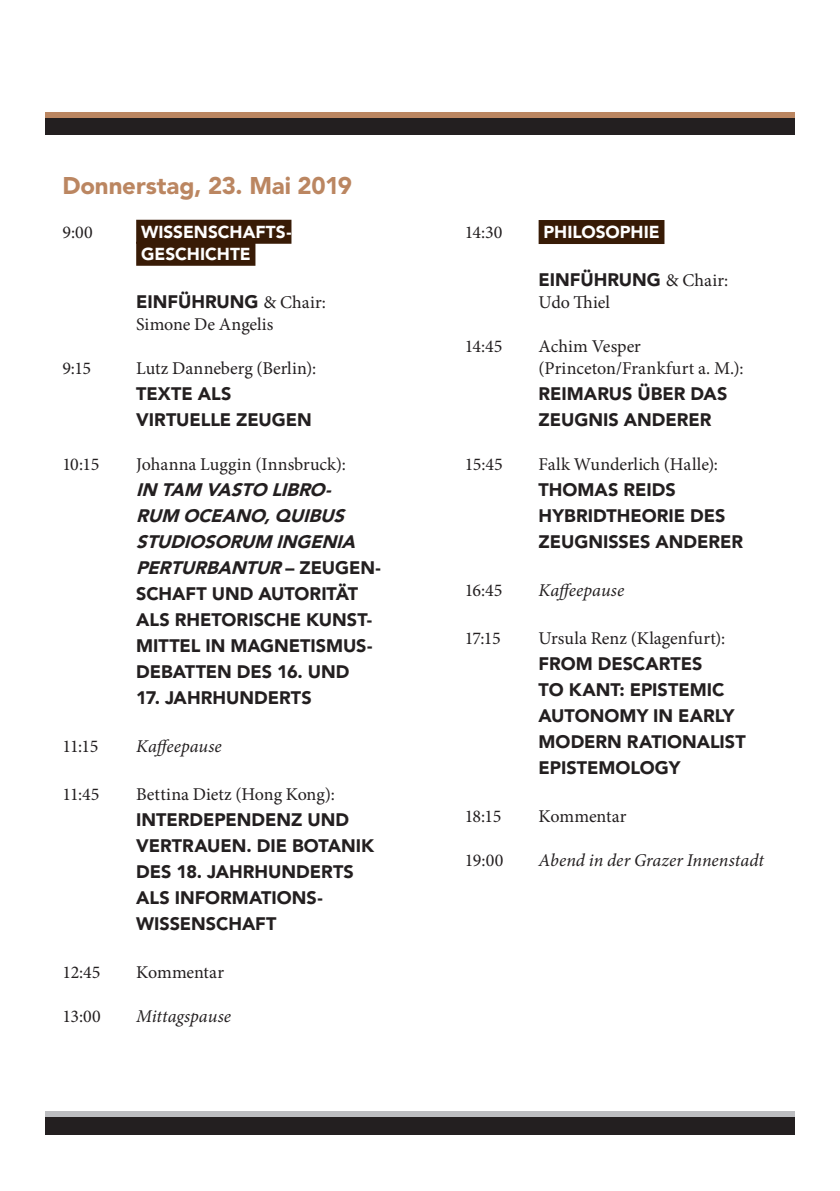
<style>
.page{position:relative;width:840px;height:1191px;background:#fff}
.page>*{position:absolute;margin:0;border:0;box-sizing:border-box;transform-origin:0 0}
.t1{font:900 24px "Avenir LT Std";letter-spacing:-.005em;color:#bb8661}
.t2{font:900 18px/26px "Avenir LT Std";color:#231f20}
.t3{font:18px/22px "Minion Pro";color:#231f20}
.t4{font:italic 18px "Minion Pro";color:#231f20}
.t5{font:900 17.2px/22px "Avenir LT Std";color:#fff}
.s1{font-family:"Minion Pro";font-weight:400}
.s2{font-style:italic}
</style>
<div class="page">
<div style="left:45px;top:1117px;width:749px;height:17px;background:#231f20"></div>
<div style="left:45px;top:1111px;width:749px;height:6px;background:#bcbdc0"></div>
<div style="left:45px;top:117px;width:749px;height:18px;background:#231f20"></div>
<div style="left:45px;top:112px;width:749px;height:5px;background:#bb8661"></div>
<div style="left:136px;top:220px;width:155px;height:24px;background:#381b06"></div>
<div style="left:136px;top:242px;width:119px;height:24px;background:#381b06"></div>
<div style="left:538px;top:220px;width:126px;height:24px;background:#381b06"></div>
<h1 class="t1" style="left:62px;top:171px;width:291px">Donnerstag, 23. Mai 2019</h1>
<p class="t3" style="left:62px;top:221px;width:32px">9:00</p>
<p class="t5" style="left:141px;top:221px;width:152px">WISSENSCHAFTS-<br>GESCHICHTE</p>
<p class="t2" style="left:136px;top:289px;width:191px">EINFÜHRUNG <span class="s1">&amp; Chair:</span></p>
<p class="t3" style="left:136px;top:313px;width:139px">Simone De Angelis</p>
<p class="t3" style="left:62px;top:357px;width:30px">9:15</p>
<p class="t3" style="left:136px;top:357px;width:181px">Lutz Danneberg (Berlin):</p>
<p class="t2" style="left:136px;top:381px;width:177px">TEXTE ALS<br>VIRTUELLE ZEUGEN</p>
<p class="t3" style="left:62px;top:453px;width:38px">10:15</p>
<p class="t3" style="left:136px;top:453px;width:211px">Johanna Luggin (Innsbruck):</p>
<p class="t2" style="left:136px;top:477px;width:246px"><span class="s2">IN TAM VASTO LIBRO-<br>RUM OCEANO,QUIBUS<br>STUDIOSORUM INGENIA<br>PERTURBANTUR</span> – Z E U G E N -<br>SCHAFT UND AUTORITÄT<br>ALS RHETORISCHE KUNST-<br>MITTEL IN MAGNETISMUS-<br>DEBATTEN DES 16. UND</p>
<p class="t2" style="left:136px;top:685px;width:177px">17. JAHRHUNDERTS</p>
<p class="t3" style="left:62px;top:735px;width:37px">11:15</p>
<p class="t4" style="left:136px;top:734px;width:87px">Kaffeepause</p>
<p class="t3" style="left:62px;top:783px;width:39px">11:45</p>
<p class="t3" style="left:136px;top:783px;width:200px">Bettina Dietz (Hong Kong):</p>
<p class="t2" style="left:136px;top:807px;width:239px">INTERDEPENDENZ UND<br>VERTRAUEN. DIE BOTANIK<br>DES 18. JAHRHUNDERTS<br>ALS INFORMATIONS-<br>WISSENSCHAFT</p>
<p class="t3" style="left:62px;top:961px;width:40px">12:45</p>
<p class="t3" style="left:136px;top:961px;width:89px">Kommentar</p>
<p class="t3" style="left:62px;top:1005px;width:40px">13:00</p>
<p class="t4" style="left:136px;top:1004px;width:96px">Mittagspause</p>
<p class="t3" style="left:464px;top:221px;width:39px">14:30</p>
<p class="t5" style="left:543px;top:221px;width:118px">PHILOSOPHIE</p>
<p class="t2" style="left:538px;top:267px;width:191px">EINFÜHRUNG <span class="s1">&amp; Chair:</span></p>
<p class="t3" style="left:538px;top:291px;width:73px">Udo Thiel</p>
<p class="t3" style="left:464px;top:335px;width:39px">14:45</p>
<p class="t3" style="left:538px;top:335px;width:206px">Achim Vesper (Princeton/Frankfurt a. M.):</p>
<p class="t2" style="left:538px;top:381px;width:190px">REIMARUS ÜBER DAS<br>ZEUGNIS ANDERER</p>
<p class="t3" style="left:464px;top:453px;width:39px">15:45</p>
<p class="t3" style="left:538px;top:453px;width:181px">Falk Wunderlich (Halle):</p>
<p class="t2" style="left:538px;top:477px;width:206px">THOMAS REIDS<br>HYBRIDTHEORIE DES<br>ZEUGNISSES ANDERER</p>
<p class="t3" style="left:464px;top:579px;width:39px">16:45</p>
<p class="t4" style="left:538px;top:578px;width:87px">Kaffeepause</p>
<p class="t3" style="left:464px;top:627px;width:37px">17:15</p>
<p class="t3" style="left:538px;top:627px;width:188px">Ursula Renz (Klagenfurt):</p>
<p class="t2" style="left:538px;top:651px;width:208px">FROM DESCARTES<br>TO KANT: EPISTEMIC<br>AUTONOMY IN EARLY<br>MODERN RATIONALIST<br>EPISTEMOLOGY</p>
<p class="t3" style="left:464px;top:805px;width:38px">18:15</p>
<p class="t3" style="left:538px;top:805px;width:89px">Kommentar</p>
<p class="t3" style="left:464px;top:849px;width:40px">19:00</p>
<p class="t4" style="left:538px;top:848px;width:227px">Abend in der Grazer Innenstadt</p>
</div>
